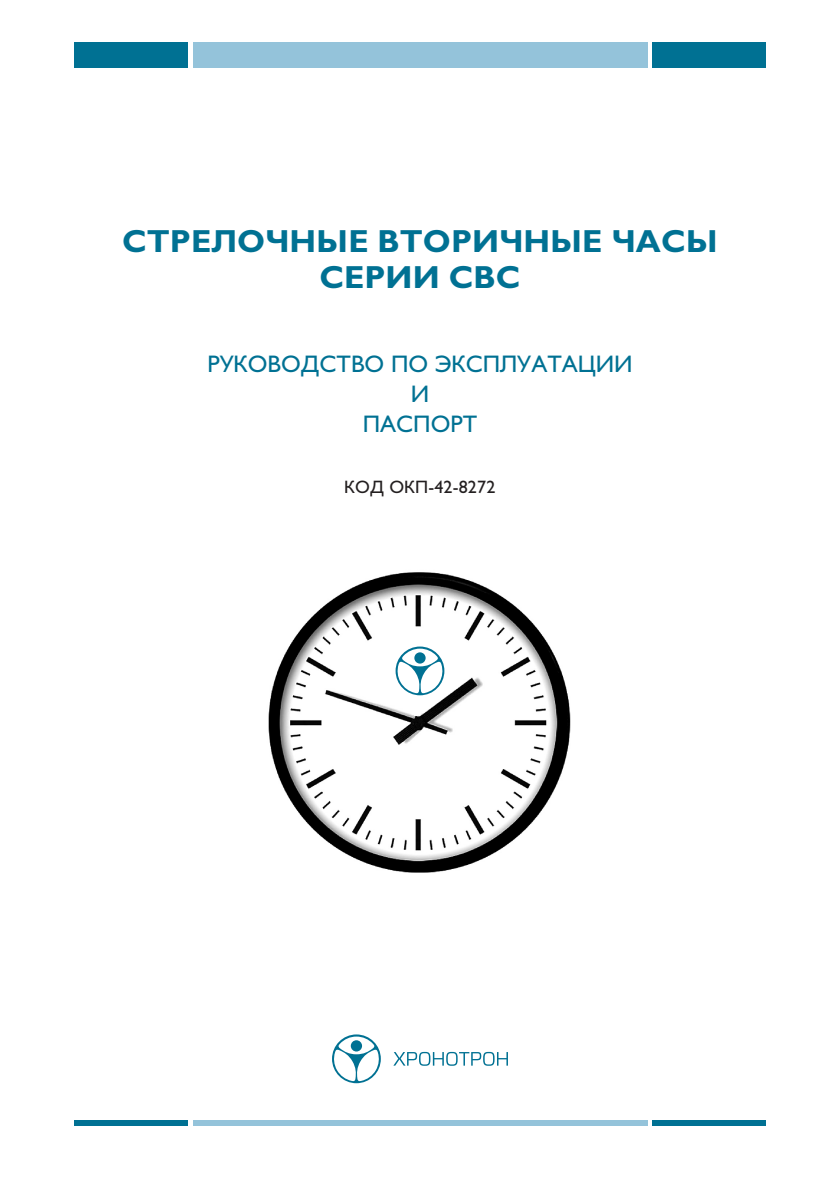
<style>
.page{position:relative;width:840px;height:1191px;background:#fff}
.page>*{position:absolute;margin:0;border:0;box-sizing:border-box;transform-origin:0 0}
.zag_0{font:700 32px/36px "Gals";color:#007193;text-align:center}
.zag_0-2{font:24px/30px "Gals";color:#007193;text-align:center}
.text_1{font:18px "Gals";letter-spacing:.01em;color:#231f20}
</style>
<div class="page">
<svg style="left:332px;top:1034px;width:48px;height:49px"></svg>
<svg style="left:394px;top:1051px;width:113px;height:14px"></svg>
<div style="left:193px;top:42px;width:453px;height:26px;background:#94c3da"></div>
<div style="left:652px;top:42px;width:113px;height:26px;background:#007193"></div>
<div style="left:74px;top:42px;width:113px;height:26px;background:#007193"></div>
<div style="left:193px;top:1120px;width:453px;height:6px;background:#94c3da"></div>
<div style="left:652px;top:1120px;width:113px;height:6px;background:#007193"></div>
<div style="left:74px;top:1120px;width:113px;height:6px;background:#007193"></div>
<img style="left:268px;top:572px;width:303px;height:301px">
<svg style="left:395px;top:646px;width:49px;height:49px"></svg>
<p class="zag_0" style="left:122px;top:223px;width:596px">СТРЕЛОЧНЫЕ ВТОРИЧНЫЕ ЧАСЫ<br>СЕРИИ СВС</p>
<p class="zag_0-2" style="left:207px;top:349px;width:426px">РУКОВОДСТВО ПО ЭКСПЛУАТАЦИИ<br>И<br>ПАСПОРТ</p>
<p class="text_1" style="left:344px;top:478px;width:152px">КОД ОКП-42-8272</p>
</div>
